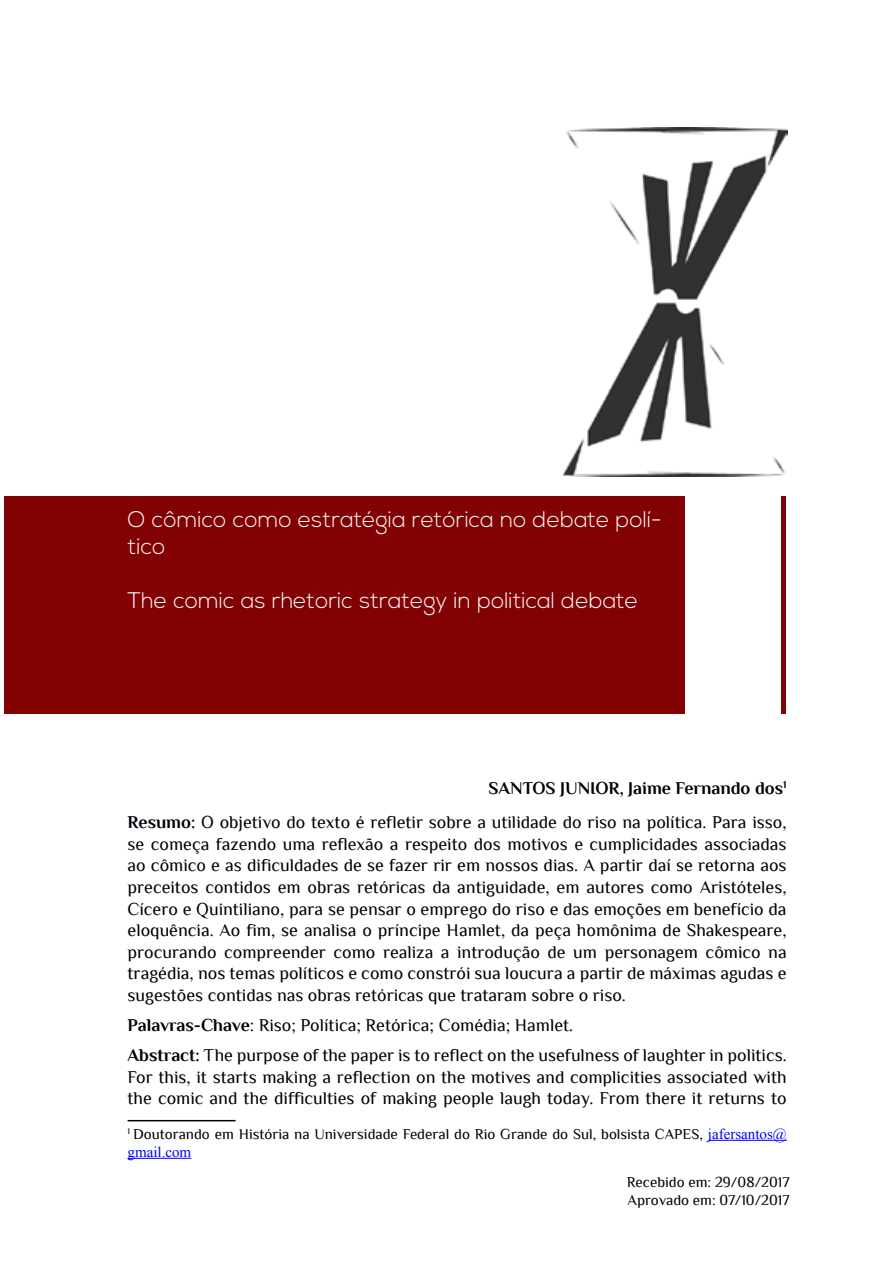
<style>
.page{position:relative;width:893px;height:1263px;background:#fff}
.page>*{position:absolute;margin:0;border:0;box-sizing:border-box;transform-origin:0 0}
.t1{font:300 22.5px/27px "Nexa";color:#fff}
.t2{font:18px/21.6px "Philosopher";color:#00000a}
.t3{font:15px/18px "Philosopher";color:#000}
.t4{font:15px "Times New Roman";color:#00f}
.s1{font-weight:700}
.s2{font-family:"Times New Roman";color:#00f}
</style>
<div class="page">
<div style="left:4px;top:497px;width:782px;height:217px;background:#820203"></div>
<div style="left:685px;top:487px;width:96px;height:228px;background:#fff"></div>
<img style="left:564px;top:128px;width:223px;height:348px">
<hr style="left:128px;top:1120px;width:108px;height:1px;background:#000">
<hr style="left:708px;top:1140px;width:79px;height:1px;background:#00f">
<hr style="left:128px;top:1158px;width:63px;height:1px;background:#00f">
<p class="t1" style="left:128px;top:507px;width:536px">O cômico como estratégia retórica no debate polí&shy;tico</p>
<p class="t1" style="left:128px;top:588px;width:512px">The comic as rhetoric strategy in political debate</p>
<p class="t2" style="left:128px;top:771px;width:661px;line-height:34.3px;text-align:right"><span class="s1">SANTOS JUNIOR, Jaime Fernando dos</span><sup>1<br></sup><span class="s1">Resumo:</span> O objetivo do texto é refletir sobre a utilidade do riso na política. Para isso,</p>
<p class="t2" style="left:128px;top:833px;width:661px;text-align:justify">se começa fazendo uma reflexão a respeito dos motivos e cumplicidades associadas ao cômico e as dificuldades de se fazer rir em nossos dias. A partir daí se retorna aos preceitos contidos em obras retóricas da antiguidade, em autores como Aristóteles, Cícero e Quintiliano, para se pensar o emprego do riso e das emoções em benefício da eloquência. Ao fim, se analisa o príncipe Hamlet, da peça homônima de Shakespeare, procurando compreender como realiza a introdução de um personagem cômico na tragédia, nos temas políticos e como constrói sua loucura a partir de máximas agudas e sugestões contidas nas obras retóricas que trataram sobre o riso.</p>
<p class="t2" style="left:128px;top:1010px;width:661px;line-height:30.2px"><span class="s1">Palavras-Chave</span>: Riso; Política; Retórica; Comédia; Hamlet.<br><span class="s1">Abstract:</span> The purpose of the paper is to reflect on the usefulness of laughter in politics.</p>
<p class="t2" style="left:128px;top:1066px;width:661px">For this, it starts making a reflection on the motives and complicities associated with the comic and the difficulties of making people laugh today. From there it returns to</p>
<p class="t3" style="left:128px;top:1125px;width:661px"><sup>1</sup> Doutorando em História na Universidade Federal do Rio Grande do Sul, bolsista CAPES, <span class="s2">jafersantos@</span></p>
<p class="t4" style="left:128px;top:1141px;width:65px">gmail.com</p>
<p class="t3" style="left:627px;top:1173px;width:164px">Recebido em: 29/08/2017<br>Aprovado em: 07/10/2017</p>
</div>
